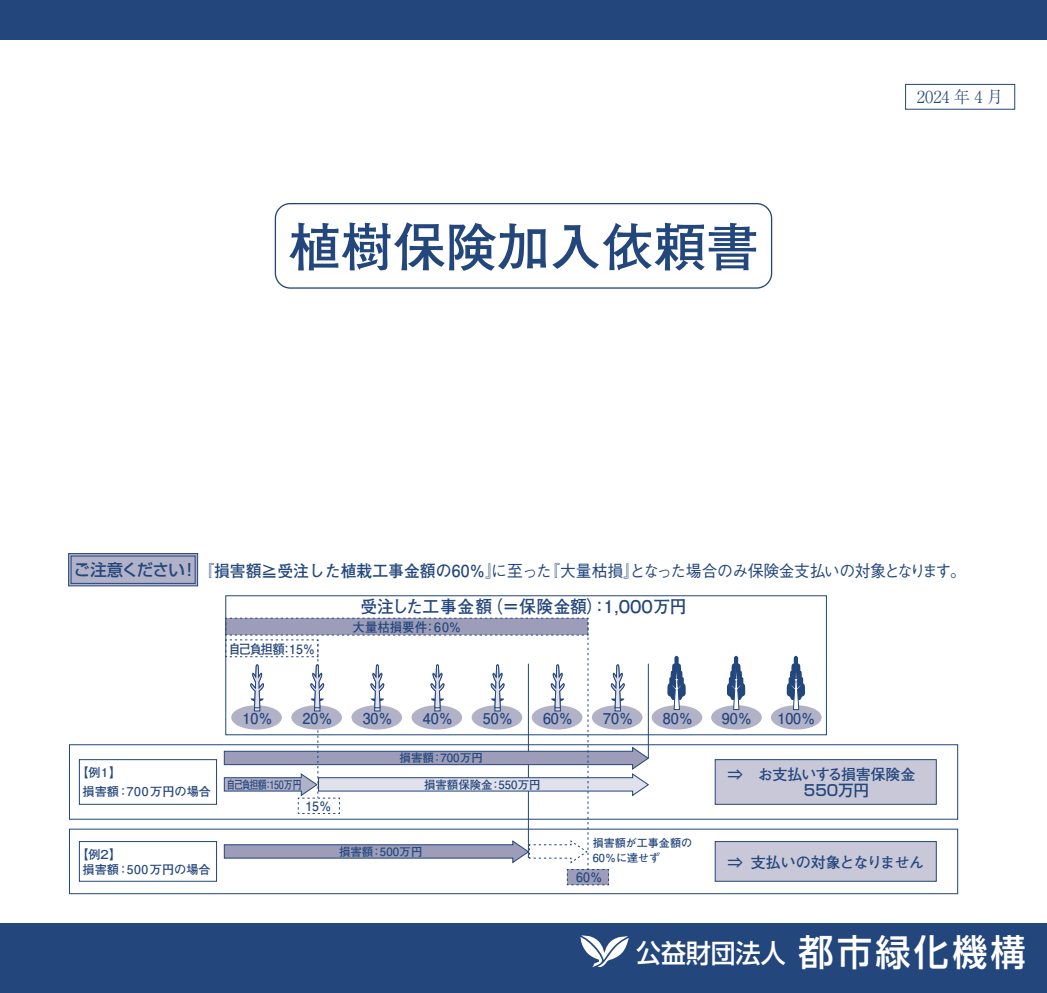
<style>
.page{position:relative;width:1047px;height:993px;background:#fff}
.page>*{position:absolute;margin:0;border:0;box-sizing:border-box;transform-origin:0 0}
.t1{font:700 52.15px "Futo Go B101 Pro";color:#23467c}
.t2{font:500 25.9px "Shin Go Pro";color:#fff;scale:.96 1}
.t3{font:700 17.5px "Futo Go B101 Pro";letter-spacing:-.025em;color:#23467c;scale:.96 1}
.t4{font:500 16.45px "Gothic BBB Pro";letter-spacing:-.025em;color:#23467c;scale:.96 1}
.t5{font:300 16.45px "Ryumin Pro";color:#23467c}
.t6{font:700 15.05px "Futo Go B101 Pro";letter-spacing:-.025em;color:#23467c}
.t7{font:500 15.05px "Shin Go Pro";color:#23467c}
.t8{font:700 14.88px "Futo Go B101 Pro";color:#23467c;scale:.96 1}
.t9{font:700 12.95px "Futo Go B101 Pro";color:#23467c;scale:.96 1}
.t10{font:700 12.08px/18.4px "Futo Go B101 Pro";color:#23467c}
.t11{font:700 11.38px "Futo Go B101 Pro";color:#23467c}
.t12{font:700 11.38px "Futo Go B101 Pro";letter-spacing:-.05em;color:#23467c;scale:.78 1}
.t13{font:700 11.03px/14px "Futo Go B101 Pro";color:#23467c}
.s1{font-family:"Shin Go Pro"}
.s2{font-family:"Futo Go B101 Pro";font-weight:700}
.s3{font-size:36.4px}
</style>
<div class="page">
<div style="left:711px;top:705px;width:51px;height:24px;background:#b1b1c8;border-radius:50%"></div>
<div style="left:905px;top:84px;width:110px;height:25px;border:1px solid #23467c"></div>
<div style="left:0;top:0;width:1047px;height:40px;background:#23467c"></div>
<div style="left:275px;top:203px;width:497px;height:85px;border:1px solid #23467c;border-radius:15px"></div>
<div style="left:0;top:923px;width:1047px;height:69px;background:#23467c"></div>
<div style="left:79px;top:840px;width:138px;height:41px;border:1px solid #23467c"></div>
<div style="left:69px;top:744px;width:889px;height:75px;border:1px solid #23467c"></div>
<div style="left:79px;top:759px;width:138px;height:45px;border:1px solid #23467c"></div>
<div style="left:715px;top:840px;width:221px;height:41px;background:#c8c8d8;border:1px solid #23467c"></div>
<div style="left:715px;top:759px;width:221px;height:45px;background:#c8c8d8;border:1px solid #23467c"></div>
<svg style="left:68px;top:553px;width:130px;height:33px;background:#9ea2bd"></svg>
<svg style="left:727px;top:655px;width:18px;height:54px"></svg>
<div style="left:771px;top:705px;width:50px;height:24px;background:#b1b1c8;border-radius:50%"></div>
<svg style="left:786px;top:655px;width:19px;height:54px"></svg>
<div style="left:651px;top:705px;width:51px;height:24px;background:#b1b1c8;border-radius:50%"></div>
<svg style="left:667px;top:655px;width:19px;height:54px"></svg>
<svg style="left:223px;top:617px;width:426px;height:268px"></svg>
<svg style="left:580px;top:935px;width:49px;height:31px"></svg>
<div style="left:225px;top:595px;width:602px;height:140px;border:1px solid #23467c"></div>
<svg style="left:1027px;top:992px;width:20px;height:1px"></svg>
<h1 class="t1" style="left:288px;top:205px;width:471px">植樹保険加入依頼書</h1>
<p class="t5" style="left:917px;top:84px;width:88px">2024 年 4 月</p>
<p class="t4" style="left:74px;top:557px;width:931px"><span class="s1">ご注意ください！</span>『<span class="s2">損害額≧受注した植栽工事金額の60％</span>』に至った『大量枯損』となった場合のみ保険金支払いの対象となります。</p>
<p class="t9" style="left:228px;top:638px;width:92px">自己負担額：15％</p>
<p class="t3" style="left:360px;top:592px;width:341px">受注した工事金額（＝保険金額）：１，０００万円</p>
<p class="t9" style="left:353px;top:616px;width:115px">大量枯損要件：60％</p>
<p class="t8" style="left:242px;top:706px;width:33px">10％</p>
<p class="t8" style="left:303px;top:706px;width:33px">20％</p>
<p class="t8" style="left:363px;top:706px;width:33px">30％</p>
<p class="t8" style="left:423px;top:706px;width:33px">40％</p>
<p class="t8" style="left:483px;top:706px;width:33px">50％</p>
<p class="t8" style="left:543px;top:706px;width:33px">60％</p>
<p class="t8" style="left:603px;top:706px;width:33px">70％</p>
<p class="t8" style="left:663px;top:706px;width:33px">80％</p>
<p class="t8" style="left:722px;top:706px;width:33px">90％</p>
<p class="t8" style="left:777px;top:706px;width:41px">100％</p>
<p class="t10" style="left:83px;top:761px;width:130px;text-indent:-6px">【例１】<br>損害額：700万円の場合</p>
<p class="t11" style="left:399px;top:748px;width:85px">損害額：700万円</p>
<p class="t12" style="left:226px;top:775px;width:98px">自己負担額：150万円</p>
<p class="t11" style="left:424px;top:775px;width:118px">損害額保険金：550万円</p>
<p class="t9" style="left:305px;top:795px;width:29px">15％</p>
<p class="t10" style="left:83px;top:844px;width:130px;line-height:15.8px;text-indent:-6px">【例２】<br>損害額：500万円の場合</p>
<p class="t13" style="left:593px;top:834px;width:101px">損害額が工事金額の<br>60％に達せず</p>
<p class="t11" style="left:339px;top:842px;width:85px">損害額：500万円</p>
<p class="t9" style="left:576px;top:866px;width:29px">60％</p>
<p class="t6" style="left:728px;top:761px;width:189px">⇒　お支払いする損害保険金</p>
<p class="t7" style="left:804px;top:778px;width:66px">550万円</p>
<p class="t6" style="left:728px;top:849px;width:198px">⇒ 支払いの対象となりません</p>
<h2 class="t2" style="left:636px;top:931px;width:407px">公益財団法人<span class="s3">都市緑化機構</span></h2>
</div>
